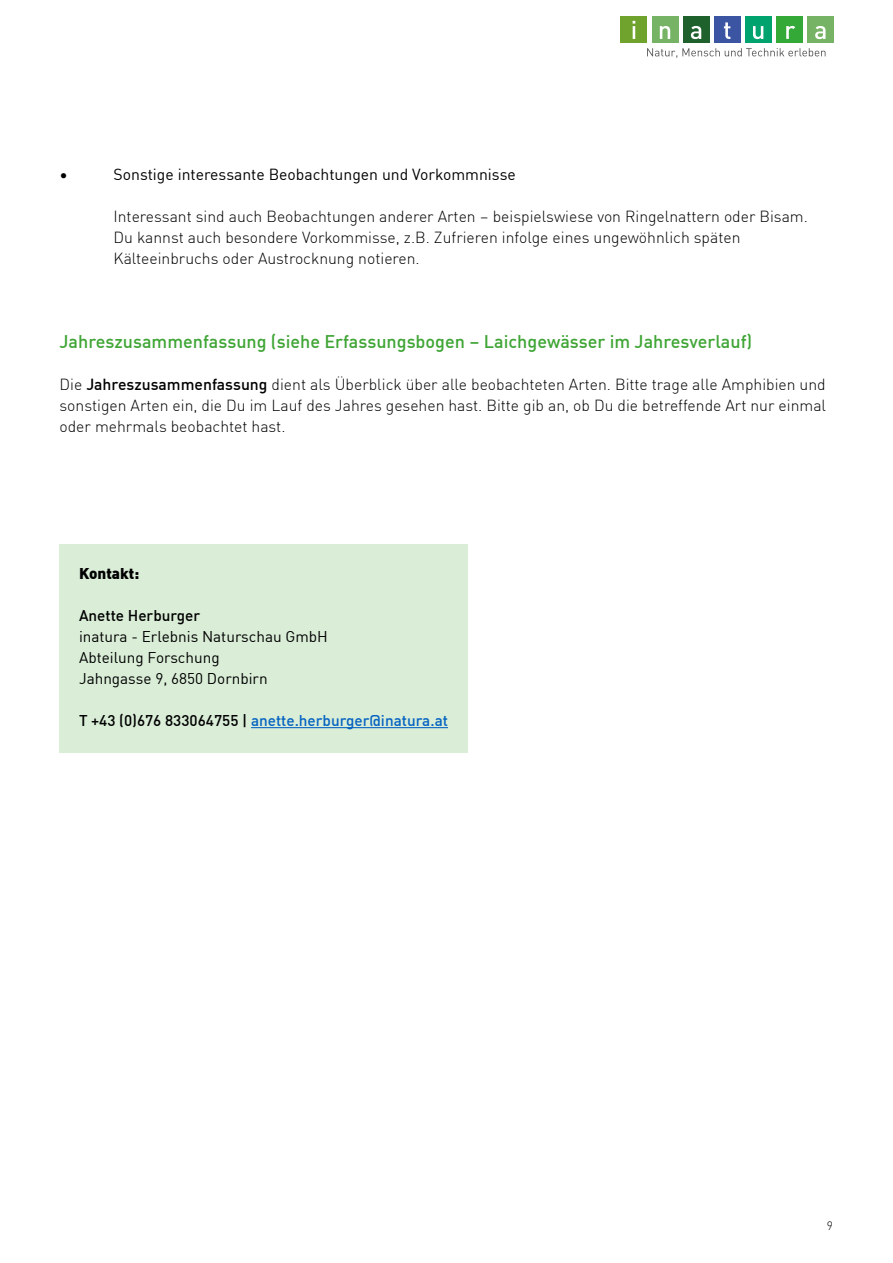
<style>
.page{position:relative;width:893px;height:1263px;background:#fff}
.page>*{position:absolute;margin:0;border:0;box-sizing:border-box;transform-origin:0 0}
.t1{font:500 18px "DINOT";color:#3fa535}
.t2{font:300 15.75px/21px "DINOT";color:#000}
.t3{font:15.75px "DINOT";color:#000}
.t4{font:15.3px/21px "DINOT";color:#000}
.t5{font:500 15.3px "DINOT";color:#0563c1}
.t6{font:500 15.3px "DINOT";color:#000}
.t7{font:900 15.3px "DINOT";color:#000}
.t8{font:300 12px "DINOT";color:#000}
.s1{font-weight:500}
.s2{color:#000}
</style>
<div class="page">
<div style="left:621px;top:16px;width:26px;height:26px;background:#70a32e"></div>
<svg style="left:633px;top:21px;width:2px;height:18px"></svg>
<div style="left:652px;top:16px;width:26px;height:26px;background:#76b364"></div>
<svg style="left:660px;top:26px;width:10px;height:13px"></svg>
<div style="left:683px;top:16px;width:26px;height:26px;background:#1e612c"></div>
<svg style="left:691px;top:26px;width:10px;height:13px"></svg>
<div style="left:714px;top:16px;width:26px;height:26px;background:#3c55a2"></div>
<svg style="left:724px;top:22px;width:6px;height:17px"></svg>
<div style="left:745px;top:16px;width:26px;height:26px;background:#00a26d"></div>
<svg style="left:753px;top:26px;width:10px;height:13px"></svg>
<div style="left:776px;top:16px;width:26px;height:26px;background:#35a938"></div>
<svg style="left:786px;top:26px;width:9px;height:13px"></svg>
<div style="left:807px;top:16px;width:26px;height:26px;background:#76b364"></div>
<svg style="left:815px;top:26px;width:10px;height:13px"></svg>
<svg style="left:647px;top:48px;width:178px;height:10px"></svg>
<div style="left:60px;top:544px;width:408px;height:209px;background:#d9edd7"></div>
<hr style="left:251px;top:727px;width:197px;height:1px;background:#0563c1">
<p class="t3" style="left:60px;top:162px;width:10px">•</p>
<p class="t3" style="left:114px;top:162px;width:404px">Sonstige interessante Beobachtungen und Vorkommnisse</p>
<p class="t2" style="left:114px;top:205px;width:696px">Interessant sind auch Beobachtungen anderer Arten – beispielswiese von Ringelnattern oder Bisam.<br>Du kannst auch besondere Vorkommisse, z.B. Zufrieren infolge eines ungewöhnlich späten<br>Kälteeinbruchs oder Austrocknung notieren.</p>
<p class="t1" style="left:60px;top:328px;width:694px">Jahreszusammenfassung (siehe Erfassungsbogen – Laichgewässer im Jahresverlauf)</p>
<p class="t2" style="left:60px;top:373px;width:768px;text-align:justify">Die <span class="s1">Jahreszusammenfassung</span> dient als Überblick über alle beobachteten Arten. Bitte trage alle Amphibien und sonstigen Arten ein, die Du im Lauf des Jahres gesehen hast. Bitte gib an, ob Du die betreffende Art nur einmal oder mehrmals beobachtet hast.</p>
<p class="t7" style="left:79px;top:561px;width:62px">Kontakt:</p>
<p class="t6" style="left:79px;top:604px;width:123px">Anette Herburger</p>
<p class="t4" style="left:79px;top:625px;width:250px">inatura - Erlebnis Naturschau GmbH<br>Abteilung Forschung<br>Jahngasse 9, 6850 Dornbirn</p>
<p class="t5" style="left:79px;top:709px;width:370px"><span class="s2">T +43 (0)676 833064755 |</span> anette.herburger@inatura.at</p>
<p class="t8" style="left:827px;top:1217px;width:8px">9</p>
</div>
